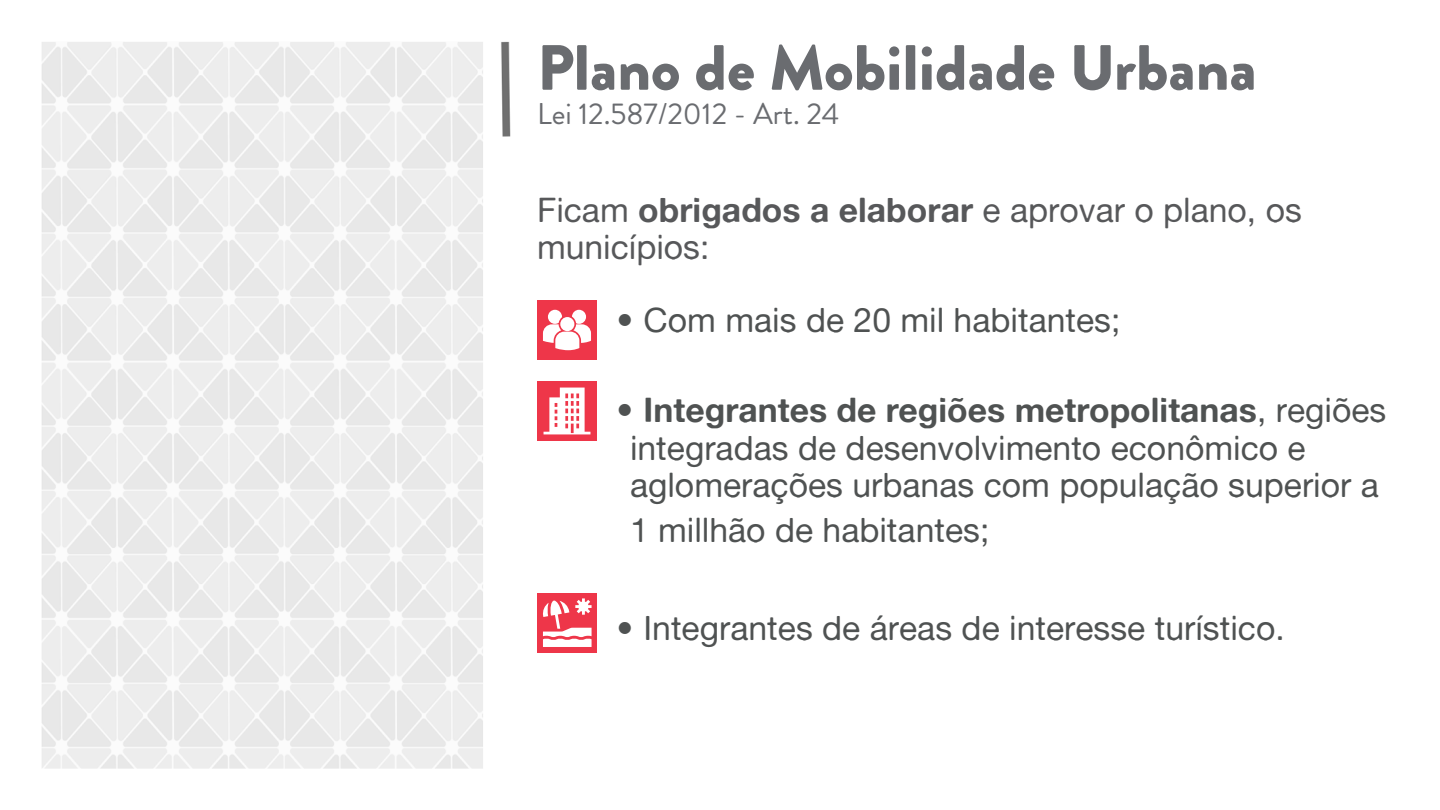
<style>
.page{position:relative;width:1440px;height:810px;background:#fff}
.page>*{position:absolute;margin:0;border:0;box-sizing:border-box;transform-origin:0 0}
.t1{font:900 63.75px "Brandon Grotesque";color:#6a6c70}
.t2{font:33.75px/37.5px "Alte Haas Grotesk";color:#4f5252}
.t3{font:33.75px/37.5px "Alte Haas Grotesk";color:#57585a}
.t4{font:30px "Brandon Grotesque";color:#6a6c70}
.s1{font-family:"Alte Haas Grotesk Bold"}
</style>
<div class="page">
<img style="left:41px;top:41px;width:470px;height:728px">
<div style="left:537px;top:300px;width:60px;height:60px;background:#ee3649"></div>
<div style="left:537px;top:381px;width:60px;height:60px;background:#ee3649"></div>
<div style="left:537px;top:593px;width:60px;height:60px;background:#ee3649"></div>
<svg style="left:543px;top:310px;width:48px;height:40px"></svg>
<svg style="left:543px;top:598px;width:49px;height:49px"></svg>
<svg style="left:544px;top:388px;width:46px;height:46px"></svg>
<p class="t1" style="left:537px;top:23px;width:721px">Plano de Mobilidade Urbana</p>
<p class="t4" style="left:537px;top:93px;width:304px">Lei 12.587/2012 - Art. 24</p>
<p class="t3" style="left:537px;top:191px;width:766px">Ficam <span class="s1">obrigados a elaborar</span> e aprovar o plano, os municípios:</p>
<p class="t2" style="left:616px;top:301px;width:506px">• Com mais de 20 mil habitantes;</p>
<p class="t2" style="left:630px;top:391px;width:758px;text-indent:-14px"><span class="s1">• Integrantes de regiões metropolitanas</span>, regiões integradas de desenvolvimento econômico e aglomerações urbanas com população superior a</p>
<p class="t2" style="left:630px;top:511px;width:361px">1 millhão de habitantes;</p>
<p class="t2" style="left:616px;top:608px;width:670px">• Integrantes de áreas de interesse turístico.</p>
</div>
